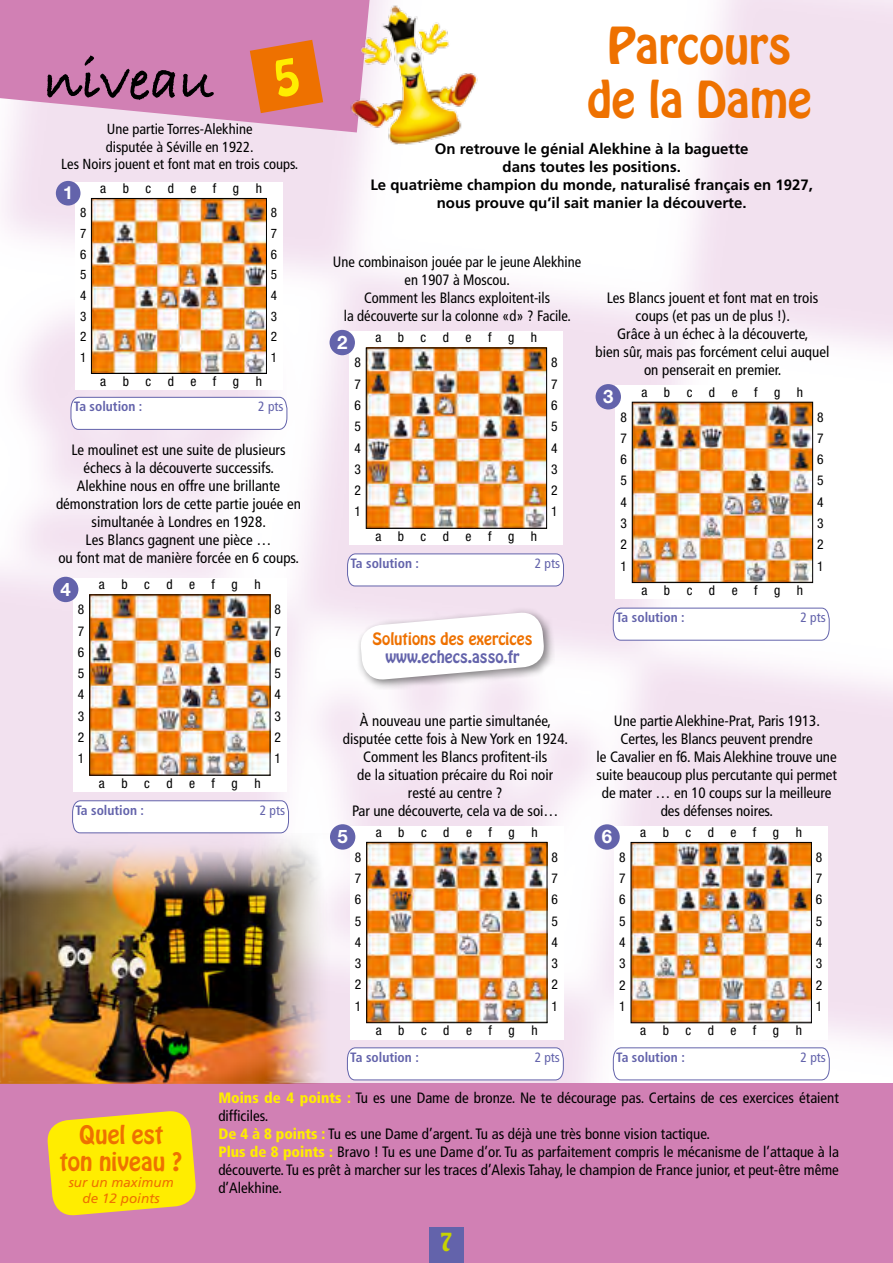
<style>
.page{position:relative;width:893px;height:1263px;background:#fff}
.page>*{position:absolute;margin:0;border:0;box-sizing:border-box;transform-origin:0 0}
.t1{font:57px "Bradley Hand ITCTT Bold";color:#000}
.t2{font:45px/54px "Hobo Std";color:#ee7100;text-align:center}
.t3{font:22.5px/27px "Hobo Std";color:#ee7100;text-align:center}
.t4{font:22.5px "Hobo Std";color:#c7d300}
.t5{font:700 18.6px "Helvetica Neue LT Std";color:#fff}
.t6{font:700 18px "Helvetica Neue LT Std";color:#fff}
.t7{font:condensed 15px/18px "Frutiger";color:#000;text-align:center}
.t8{font:700 15px/18px "Frutiger";color:#000;text-align:center}
.t9{font:15px "Hobo Std";color:#ee7100}
.t10{font:15px "Hobo Std";color:#6363ab}
.t11{font:condensed 14.55px/17.4px "Frutiger";color:#000;text-align:center}
.t12{font:condensed 13.5px/21.3px "Helvetica Neue LT Std";color:#000;text-align:justify}
.t13{font:700 condensed 13.5px "Frutiger";color:#6363ab}
.t14{font:condensed 13.5px "Frutiger";color:#6363ab}
.t15{font:italic 13.5px/16.2px "Frutiger";color:#ee7100;text-align:center}
.t16{font:condensed 13.05px/20.7px "Helvetica Neue LT Std";color:#000;text-align:justify}
.s1{font-weight:900;color:#ffed00}
</style>
<div class="page">
<img style="left:0;top:0;width:893px;height:1083px">
<svg style="left:0;top:0;width:370px;height:132px;background:#d68ebd"></svg>
<div style="left:0;top:1083px;width:893px;height:180px;background:#d180b4"></div>
<svg style="left:47px;top:1111px;width:149px;height:105px;background:#f8dc1a"></svg>
<div style="left:429px;top:1227px;width:34px;height:36px;background:#6363ab"></div>
<img style="left:340px;top:3px;width:140px;height:158px">
<div style="left:75px;top:182px;width:208px;height:208px;background:#fff"></div>
<img style="left:93px;top:200px;width:172px;height:172px">
<div style="left:91px;top:198px;width:176px;height:176px;border:1px solid #000"></div>
<div style="left:56px;top:181px;width:24px;height:25px;background:#6363ab;border-radius:50%"></div>
<svg style="left:71px;top:397px;width:216px;height:33px"></svg>
<div style="left:349px;top:331px;width:214px;height:214px;background:#fff"></div>
<img style="left:368px;top:350px;width:177px;height:177px">
<div style="left:366px;top:348px;width:181px;height:181px;border:1px solid #000"></div>
<div style="left:330px;top:330px;width:25px;height:25px;background:#6363ab;border-radius:50%"></div>
<svg style="left:347px;top:553px;width:217px;height:33px"></svg>
<div style="left:614px;top:826px;width:214px;height:213px;background:#fff"></div>
<img style="left:633px;top:844px;width:177px;height:177px">
<div style="left:631px;top:842px;width:181px;height:181px;border:1px solid #000"></div>
<div style="left:594px;top:824px;width:26px;height:26px;background:#6363ab;border-radius:50%"></div>
<svg style="left:613px;top:1047px;width:217px;height:33px"></svg>
<div style="left:615px;top:385px;width:214px;height:214px;background:#fff"></div>
<img style="left:634px;top:404px;width:177px;height:177px">
<div style="left:632px;top:402px;width:181px;height:181px;border:1px solid #000"></div>
<div style="left:596px;top:384px;width:25px;height:25px;background:#6363ab;border-radius:50%"></div>
<svg style="left:613px;top:608px;width:217px;height:33px"></svg>
<div style="left:356px;top:607px;width:199px;height:83px;background:#000;opacity:.5"></div>
<svg style="left:359px;top:611px;width:186px;height:70px"></svg>
<img style="left:0;top:833px;width:332px;height:250px">
<div style="left:350px;top:825px;width:214px;height:214px;background:#fff"></div>
<img style="left:368px;top:844px;width:177px;height:177px">
<div style="left:366px;top:842px;width:181px;height:181px;border:1px solid #000"></div>
<div style="left:330px;top:824px;width:25px;height:26px;background:#6363ab;border-radius:50%"></div>
<svg style="left:347px;top:1047px;width:217px;height:33px"></svg>
<div style="left:73px;top:578px;width:214px;height:214px;background:#fff"></div>
<img style="left:91px;top:597px;width:177px;height:176px">
<div style="left:53px;top:577px;width:25px;height:25px;background:#6363ab;border-radius:50%"></div>
<svg style="left:72px;top:800px;width:217px;height:33px"></svg>
<svg style="left:250px;top:40px;width:73px;height:73px;background:#e6742c"></svg>
<h1 class="t1" style="left:44px;top:48px;width:173px">niveau</h1>
<p class="t11" style="left:61px;top:121px;width:239px">Une partie Torres-Alekhine<br>disputée à Séville en 1922.<br>Les Noirs jouent et font mat en trois coups.</p>
<p class="t12" style="left:100px;top:178px;width:163px">a b c d e f g h</p>
<p class="t6" style="left:63px;top:182px;width:12px">1</p>
<p class="t16" style="left:80px;top:202px;width:8px">8<br>7<br>6<br>5<br>4<br>3<br>2<br>1</p>
<p class="t16" style="left:271px;top:202px;width:8px">8<br>7<br>6<br>5<br>4<br>3<br>2<br>1</p>
<p class="t12" style="left:100px;top:370px;width:163px">a b c d e f g h</p>
<p class="t13" style="left:74px;top:398px;width:70px">Ta solution :</p>
<p class="t14" style="left:258px;top:399px;width:27px">2 pts</p>
<p class="t7" style="left:56px;top:440px;width:246px">Le moulinet est une suite de plusieurs échecs à la découverte successifs.<br>Alekhine nous en offre une brillante démonstration lors de cette partie jouée en simultanée à Londres en 1928.<br>Les Blancs gagnent une pièce …<br>ou font mat de manière forcée en 6 coups.</p>
<p class="t5" style="left:61px;top:577px;width:12px">4</p>
<p class="t12" style="left:99px;top:574px;width:163px">a b c d e f g h</p>
<p class="t12" style="left:78px;top:599px;width:8px">8<br>7<br>6<br>5<br>4<br>3<br>2<br>1</p>
<p class="t12" style="left:274px;top:599px;width:8px">8<br>7<br>6<br>5<br>4<br>3<br>2<br>1</p>
<p class="t12" style="left:99px;top:772px;width:163px">a b c d e f g h</p>
<p class="t13" style="left:75px;top:802px;width:70px">Ta solution :</p>
<p class="t14" style="left:260px;top:802px;width:27px">2 pts</p>
<h2 class="t2" style="left:587px;top:19px;width:226px">Parcours de la Dame</h2>
<p class="t8" style="left:370px;top:140px;width:444px">On retrouve le génial Alekhine à la baguette<br>dans toutes les positions.<br>Le quatrième champion du monde, naturalisé français en 1927, nous prouve qu’il sait manier la découverte.</p>
<p class="t7" style="left:333px;top:253px;width:250px">Une combinaison jouée par le jeune Alekhine en 1907 à Moscou.<br>Comment les Blancs exploitent-ils<br>la découverte sur la colonne «d» ? Facile.</p>
<p class="t5" style="left:337px;top:330px;width:12px">2</p>
<p class="t12" style="left:375px;top:327px;width:163px">a b c d e f g h</p>
<p class="t12" style="left:354px;top:352px;width:8px">8<br>7<br>6<br>5<br>4<br>3<br>2<br>1</p>
<p class="t12" style="left:551px;top:352px;width:8px">8<br>7<br>6<br>5<br>4<br>3<br>2<br>1</p>
<p class="t12" style="left:375px;top:525px;width:163px">a b c d e f g h</p>
<p class="t13" style="left:350px;top:555px;width:70px">Ta solution :</p>
<p class="t14" style="left:535px;top:555px;width:27px">2 pts</p>
<p class="t9" style="left:373px;top:628px;width:162px">Solutions des exercices</p>
<p class="t10" style="left:385px;top:646px;width:136px">www.echecs.asso.fr</p>
<p class="t7" style="left:596px;top:289px;width:235px">Les Blancs jouent et font mat en trois coups (et pas un de plus !).<br>Grâce à un échec à la découverte,<br>bien sûr, mais pas forcément celui auquel on penserait en premier.</p>
<p class="t12" style="left:641px;top:381px;width:163px">a b c d e f g h</p>
<p class="t5" style="left:603px;top:385px;width:12px">3</p>
<p class="t12" style="left:620px;top:406px;width:8px">8<br>7<br>6<br>5<br>4<br>3<br>2<br>1</p>
<p class="t12" style="left:817px;top:406px;width:8px">8<br>7<br>6<br>5<br>4<br>3<br>2<br>1</p>
<p class="t12" style="left:641px;top:579px;width:163px">a b c d e f g h</p>
<p class="t13" style="left:616px;top:609px;width:70px">Ta solution :</p>
<p class="t14" style="left:801px;top:609px;width:27px">2 pts</p>
<p class="t7" style="left:343px;top:712px;width:227px">À nouveau une partie simultanée, disputée cette fois à New York en 1924.<br>Comment les Blancs profitent-ils<br>de la situation précaire du Roi noir resté au centre ?<br>Par une découverte, cela va de soi…</p>
<p class="t5" style="left:337px;top:825px;width:12px">5</p>
<p class="t12" style="left:376px;top:821px;width:163px">a b c d e f g h</p>
<p class="t7" style="left:597px;top:712px;width:242px">Une partie Alekhine-Prat, Paris 1913.<br>Certes, les Blancs peuvent prendre<br>le Cavalier en f6. Mais Alekhine trouve une suite beaucoup plus percutante qui permet de mater … en 10 coups sur la meilleure des défenses noires.</p>
<p class="t5" style="left:602px;top:825px;width:12px">6</p>
<p class="t12" style="left:640px;top:821px;width:163px">a b c d e f g h</p>
<p class="t12" style="left:355px;top:846px;width:8px">8<br>7<br>6<br>5<br>4<br>3<br>2<br>1</p>
<p class="t12" style="left:551px;top:846px;width:8px">8<br>7<br>6<br>5<br>4<br>3<br>2<br>1</p>
<p class="t12" style="left:619px;top:846px;width:8px">8<br>7<br>6<br>5<br>4<br>3<br>2<br>1</p>
<p class="t12" style="left:816px;top:846px;width:8px">8<br>7<br>6<br>5<br>4<br>3<br>2<br>1</p>
<p class="t12" style="left:376px;top:1019px;width:163px">a b c d e f g h</p>
<p class="t12" style="left:640px;top:1019px;width:163px">a b c d e f g h</p>
<p class="t13" style="left:350px;top:1049px;width:70px">Ta solution :</p>
<p class="t14" style="left:535px;top:1049px;width:27px">2 pts</p>
<p class="t13" style="left:616px;top:1049px;width:70px">Ta solution :</p>
<p class="t14" style="left:801px;top:1049px;width:27px">2 pts</p>
<h3 class="t3" style="left:60px;top:1121px;width:124px">Quel est ton niveau ?</h3>
<p class="t15" style="left:69px;top:1174px;width:107px">sur un maximum de 12 points</p>
<p class="t7" style="left:218px;top:1088px;width:622px;text-align:left"><span class="s1">Moins de 4 points :</span> Tu es une Dame de bronze. Ne te décourage pas. Certains de ces exercices étaient difficiles.<br><span class="s1">De 4 à 8 points :</span> Tu es une Dame d’argent. Tu as déjà une très bonne vision tactique.<br><span class="s1">Plus de 8 points :</span> Bravo ! Tu es une Dame d’or. Tu as parfaitement compris le mécanisme de l’attaque à la découverte. Tu es prêt à marcher sur les traces d’Alexis Tahay, le champion de France junior, et peut-être même d’Alekhine.</p>
<h3 class="t4" style="left:440px;top:1226px;width:15px">7</h3>
</div>
